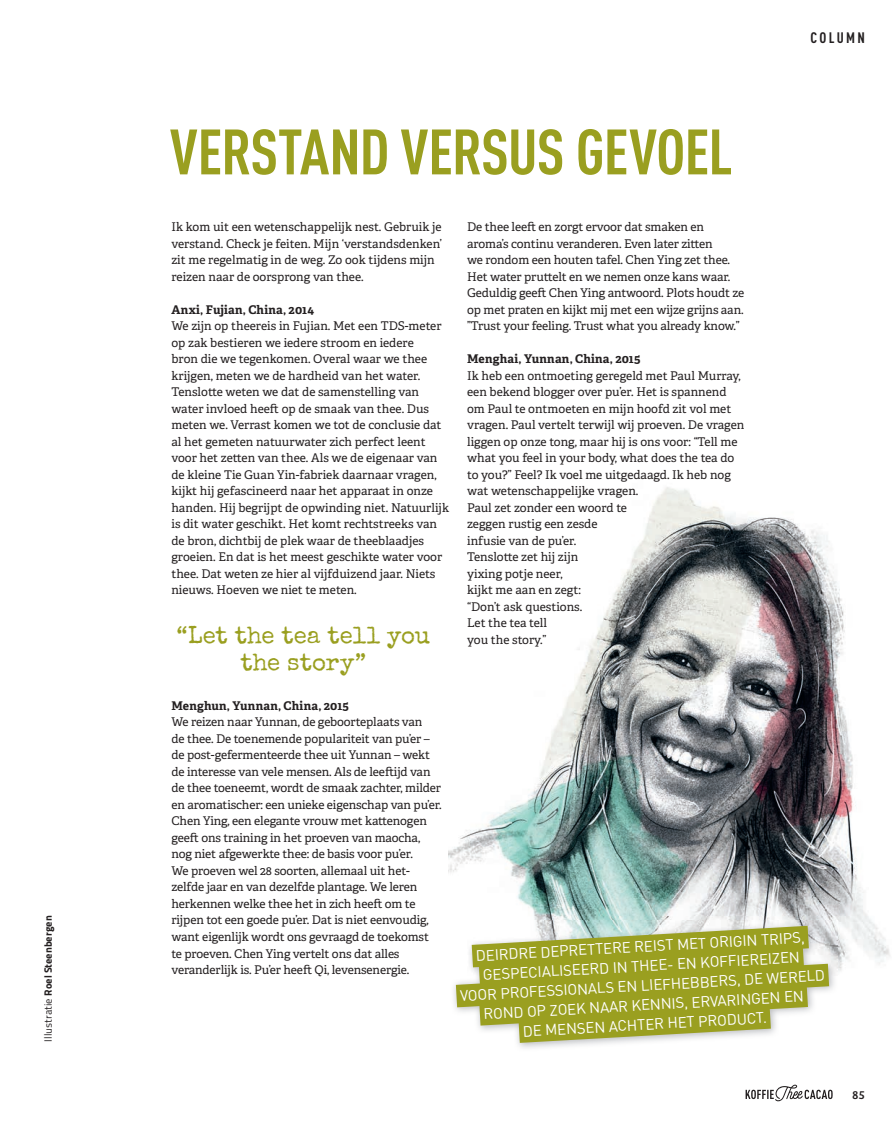
<style>
.page{position:relative;width:896px;height:1130px;background:#fff}
.page>*{position:absolute;margin:0;border:0;box-sizing:border-box;transform-origin:0 0}
.t1{font:700 63px "DIN Cond";letter-spacing:-.015em;color:#9a9f20}
.t2{font:24px "Special Elite";color:#9a9f20}
.t3{font:15px/19.5px "DIN";color:#fff;text-align:center}
.t4{font:700 15px "DIN Cond";letter-spacing:.155em;color:#231f20}
.t5{font:12px/16.5px "Adelle";letter-spacing:-.01em;color:#231f20}
.t6{font:700 12px "Adelle";letter-spacing:.02em;color:#231f20}
.t7{font:12px "Bree";color:#231f20}
.t8{font:10.5px "Titillium Maps 29 L 999 wt";color:#231f20}
.s1{font-family:"Titillium Maps 29 L 400 wt"}
</style>
<div class="page">
<img style="left:448px;top:487px;width:442px;height:477px">
<svg style="left:745px;top:1084px;width:87px;height:17px"></svg>
<svg style="left:448px;top:913px;width:404px;height:135px"></svg>
<p class="t8" style="left:40px;top:1041px;width:127px;rotate:-90deg"><span class="s1">Illustratie</span> Roel Steenbergen</p>
<h1 class="t1" style="left:170px;top:113px;width:564px">VERSTAND VERSUS GEVOEL</h1>
<p class="t5" style="left:467px;top:218px;width:279px">De thee leeft en zorgt ervoor dat smaken en aroma’s continu veranderen. Even later zitten<br>we rondom een houten tafel. Chen Ying zet thee.<br>Het water pruttelt en we nemen onze kans waar.<br>Geduldig geeft Chen Ying antwoord. Plots houdt ze op met praten en kijkt mij met een wijze grijns aan. ”Trust your feeling. Trust what you already know.”</p>
<p class="t6" style="left:467px;top:350px;width:175px">Menghai, Yunnan, China, 2015</p>
<p class="t5" style="left:467px;top:366px;width:279px">Ik heb een ontmoeting geregeld met Paul Murray, een bekend blogger over pu’er. Het is spannend om Paul te ontmoeten en mijn hoofd zit vol met vragen. Paul vertelt terwijl wij proeven. De vragen liggen op onze tong, maar hij is ons voor: “Tell me what you feel in your body, what does the tea do to you?” Feel? Ik voel me uitgedaagd. Ik heb nog wat wetenschappelijke vragen.<br>Paul zet zonder een woord te<br>zeggen rustig een zesde<br>infusie van de pu’er.<br>Tenslotte zet hij zijn<br>yixing potje neer,<br>kijkt me aan en zegt:<br>“Don’t ask questions.<br>Let the tea tell</p>
<p class="t5" style="left:171px;top:218px;width:272px">Ik kom uit een wetenschappelijk nest. Gebruik je verstand. Check je feiten. Mijn ‘verstandsdenken’ zit me regelmatig in de weg. Zo ook tijdens mijn reizen naar de oorsprong van thee.</p>
<p class="t6" style="left:171px;top:300px;width:144px">Anxi, Fujian, China, 2014</p>
<p class="t5" style="left:171px;top:317px;width:279px">We zijn op theereis in Fujian. Met een TDS-meter op zak bestieren we iedere stroom en iedere<br>bron die we tegenkomen. Overal waar we thee krijgen, meten we de hardheid van het water.<br>Tenslotte weten we dat de samenstelling van water invloed heeft op de smaak van thee. Dus meten we. Verrast komen we tot de conclusie dat al het gemeten natuurwater zich perfect leent voor het zetten van thee. Als we de eigenaar van de kleine Tie Guan Yin-fabriek daarnaar vragen, kijkt hij gefascineerd naar het apparaat in onze handen. Hij begrijpt de opwinding niet. Natuurlijk is dit water geschikt. Het komt rechtstreeks van de bron, dichtbij de plek waar de theeblaadjes groeien. En dat is het meest geschikte water voor thee. Dat weten ze hier al vijfduizend jaar. Niets nieuws. Hoeven we niet te meten.</p>
<h2 class="t2" style="left:177px;top:626px;width:255px">“Let the tea tell you</h2>
<p class="t5" style="left:467px;top:630px;width:81px">you the story.”</p>
<h2 class="t2" style="left:240px;top:653px;width:127px">the story”</h2>
<p class="t4" style="left:810px;top:29px;width:56px">COLUMN</p>
<p class="t6" style="left:171px;top:696px;width:179px">Menghun, Yunnan, China, 2015</p>
<p class="t5" style="left:171px;top:713px;width:272px">We reizen naar Yunnan, de geboorteplaats van<br>de thee. De toenemende populariteit van pu’er – de post-gefermenteerde thee uit Yunnan – wekt de interesse van vele mensen. Als de leeftijd van de thee toeneemt, wordt de smaak zachter, milder en aromatischer: een unieke eigenschap van pu’er.<br>Chen Ying, een elegante vrouw met kattenogen geeft ons training in het proeven van maocha, nog niet afgewerkte thee: de basis voor pu’er.<br>We proeven wel 28 soorten, allemaal uit het&shy;zelfde jaar en van dezelfde plantage. We leren herkennen welke thee het in zich heeft om te rijpen tot een goede pu’er. Dat is niet eenvoudig, want eigenlijk wordt ons gevraagd de toekomst te proeven. Chen Ying vertelt ons dat alles veranderlijk is. Pu’er heeft Qi, levensenergie.</p>
<p class="t3" style="left:457px;top:945px;width:367px;rotate:-3deg">DEIRDRE DEPRETTERE REIST MET ORIGIN TRIPS, GESPECIALISEERD IN THEE- EN KOFFIEREIZEN<br>VOOR PROFESSIONALS EN LIEFHEBBERS, DE WERELD ROND OP ZOEK NAAR KENNIS, ERVARINGEN EN<br>DE MENSEN ACHTER HET PRODUCT.</p>
<p class="t7" style="left:852px;top:1087px;width:14px">85</p>
</div>
